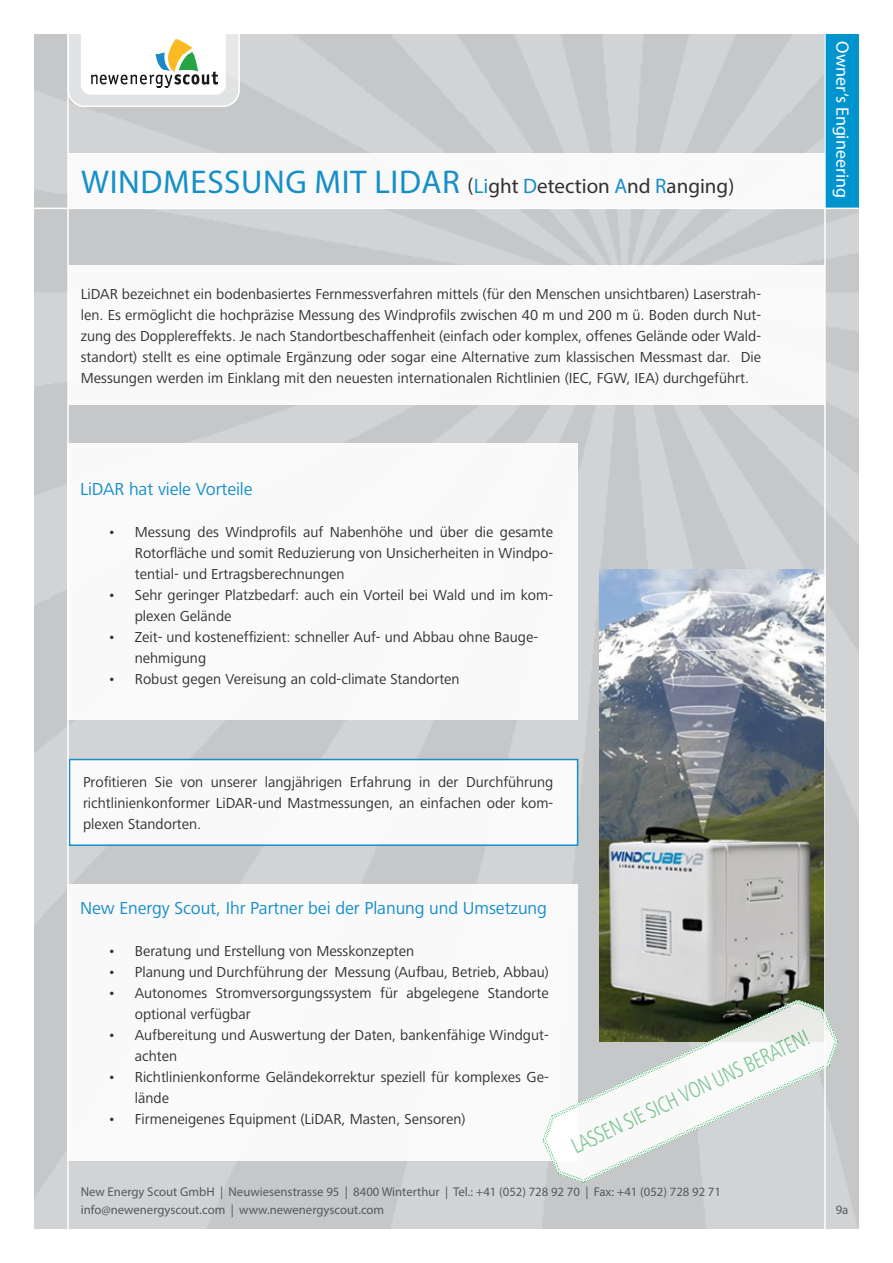
<style>
.page{position:relative;width:893px;height:1263px;background:#fff}
.page>*{position:absolute;margin:0;border:0;box-sizing:border-box;transform-origin:0 0}
.t1{font:300 condensed 23.1px "Frutiger Next LT";color:#71c388;scale:.91 1}
.t2{font:21px "Myriad Pro";color:#231f20}
.t3{font:18px "Frutiger Next LT";letter-spacing:-.005em;color:#0088c9}
.t4{font:18px "Myriad Pro";color:#fff}
.t5{font:15px/21px "Frutiger Next LT";color:#231f20}
.t6{font:12.75px "Myriad Pro";color:#57585a}
.s1{font-size:33px;color:#0088c9}
.s2{color:#0088c9}
</style>
<div class="page">
<img style="left:34px;top:34px;width:825px;height:1195px">
<div style="left:67px;top:443px;width:511px;height:277px;background:#fff"></div>
<div style="left:67px;top:884px;width:511px;height:277px;background:#fff"></div>
<img style="left:600px;top:569px;width:224px;height:429px">
<div style="left:70px;top:759px;width:508px;height:86px;background:#fff"></div>
<div style="left:69px;top:759px;width:509px;height:87px;border:2px solid #0088c9"></div>
<svg style="left:541px;top:998px;width:299px;height:186px"></svg>
<svg style="left:543px;top:1000px;width:294px;height:182px"></svg>
<div style="left:825px;top:34px;width:34px;height:175px;background:#0094ce"></div>
<div style="left:68px;top:265px;width:757px;height:139px;background:#fff"></div>
<div style="left:68px;top:153px;width:757px;height:55px;background:#fff"></div>
<svg style="left:69px;top:34px;width:172px;height:74px"></svg>
<img style="left:91px;top:39px;width:126px;height:48px">
<hr style="left:824px;top:31px;width:2px;height:1202px;background:#fff">
<hr style="left:67px;top:30px;width:2px;height:1203px;background:#fff">
<hr style="left:32px;top:208px;width:829px;height:1px;background:#fff">
<h2 class="t2" style="left:81px;top:173px;width:655px"><span class="s1">WINDMESSUNG MIT LIDAR</span> (<span class="s2">Li</span>ght <span class="s2">D</span>etection <span class="s2">A</span>nd <span class="s2">R</span>anging)</h2>
<p class="t5" style="left:81px;top:284px;width:682px;text-align:justify">LiDAR bezeichnet ein bodenbasiertes Fernmessverfahren mittels (für den Menschen unsichtbaren) Laserstrah&shy;len. Es ermöglicht die hochpräzise Messung des Windprofils zwischen 40 m und 200 m ü. Boden durch Nut&shy;zung des Dopplereffekts. Je nach Standortbeschaffenheit (einfach oder komplex, offenes Gelände oder Wald&shy;standort) stellt es eine optimale Ergänzung oder sogar eine Alternative zum klassischen Messmast dar. Die Messungen werden im Einklang mit den neuesten internationalen Richtlinien (IEC, FGW, IEA) durchgeführt.</p>
<p class="t4" style="left:854px;top:41px;width:158px;rotate:90deg">Owner‘s Engineering</p>
<p class="t3" style="left:80px;top:479px;width:174px">LiDAR hat viele Vorteile</p>
<p class="t5" style="left:135px;top:522px;width:420px;text-align:justify;text-indent:-27px">• Messung des Windprofils auf Nabenhöhe und über die gesamte Rotorfläche und somit Reduzierung von Unsicherheiten in Windpo&shy;tential- und Ertragsberechnungen</p>
<p class="t5" style="left:135px;top:585px;width:420px;text-indent:-27px">• Sehr geringer Platzbedarf: auch ein Vorteil bei Wald und im kom&shy;plexen Gelände</p>
<p class="t5" style="left:135px;top:627px;width:405px;text-indent:-27px">• Zeit- und kosteneffizient: schneller Auf- und Abbau ohne Bauge&shy;nehmigung</p>
<p class="t5" style="left:108px;top:669px;width:353px">• Robust gegen Vereisung an cold-climate Standorten</p>
<p class="t5" style="left:83px;top:772px;width:472px;text-align:justify">Profitieren Sie von unserer langjährigen Erfahrung in der Durchführung richtlinienkonformer LiDAR-und Mastmessungen, an einfachen oder kom&shy;plexen Standorten.</p>
<p class="t3" style="left:80px;top:898px;width:468px">New Energy Scout, Ihr Partner bei der Planung und Umsetzung</p>
<p class="t5" style="left:108px;top:941px;width:308px">• Beratung und Erstellung von Messkonzepten</p>
<p class="t5" style="left:108px;top:962px;width:442px">• Planung und Durchführung der Messung (Aufbau, Betrieb, Abbau)</p>
<p class="t5" style="left:135px;top:983px;width:416px;text-indent:-27px">• Autonomes Stromversorgungssystem für abgelegene Standorte optional verfügbar</p>
<p class="t5" style="left:135px;top:1025px;width:416px;text-indent:-27px">• Aufbereitung und Auswertung der Daten, bankenfähige Windgut&shy;achten</p>
<p class="t5" style="left:135px;top:1067px;width:416px;text-indent:-27px">• Richtlinienkonforme Geländekorrektur speziell für komplexes Ge&shy;lände</p>
<p class="t5" style="left:108px;top:1109px;width:359px">• Firmeneigenes Equipment (LiDAR, Masten, Sensoren)</p>
<h1 class="t1" style="left:567px;top:1135px;width:288px;rotate:-25deg">LASSEN SIE SICH VON UNS BERATEN!</h1>
<p class="t6" style="left:81px;top:1184px;width:642px">New Energy Scout GmbH | Neuwiesenstrasse 95 | 8400 Winterthur | Tel.: +41 (052) 728 92 70 | Fax: +41 (052) 728 92 71</p>
<p class="t6" style="left:81px;top:1202px;width:305px">info@newenergyscout.com | www.newenergyscout.com</p>
<p class="t6" style="left:836px;top:1202px;width:14px">9a</p>
</div>
